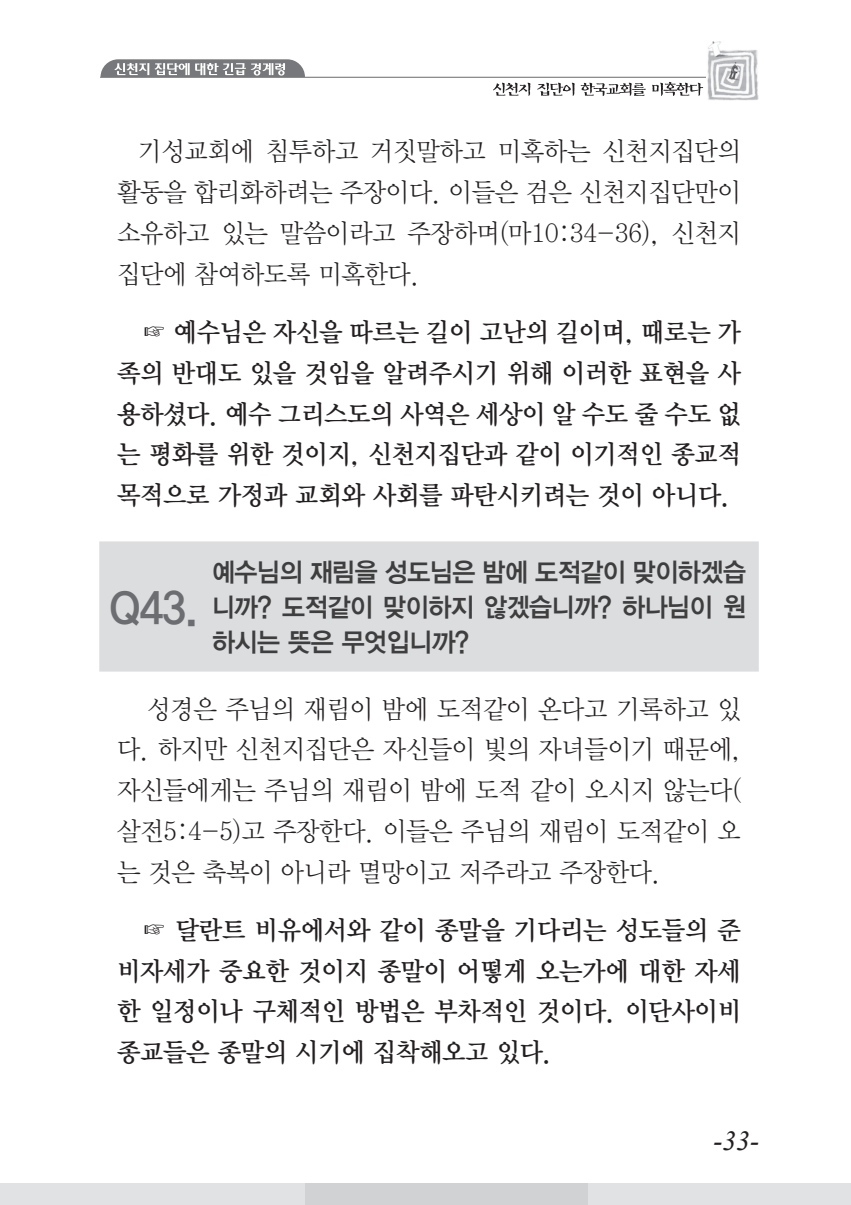
<style>
.page{position:relative;width:851px;height:1205px;background:#fff}
.page>*{position:absolute;margin:0;border:0;box-sizing:border-box;transform-origin:0 0}
.t1{font:45px "YDIYGO340";color:#6c6d70;scale:.95 1}
.t2{font:italic 27.5px "Times New Roman";color:#231f20}
.t3{font:26.25px/40.8px "YDIY Mj O320";letter-spacing:-.015em;color:#231f20;text-align:justify;scale:.95 1}
.t4{font:26.25px/40.8px "YDIY Mj O340";letter-spacing:-.015em;color:#231f20;text-align:justify;scale:.95 1}
.t5{font:26.25px/35px "YDIYGO340";letter-spacing:-.015em;color:#3e3e3f;text-align:justify;scale:.95 1}
</style>
<div class="page">
<div style="left:0;top:1183px;width:305px;height:22px;background:#e1e2e4"></div>
<div style="left:305px;top:1183px;width:283px;height:22px;background:#d1d2d4"></div>
<div style="left:588px;top:1183px;width:262px;height:22px;background:#e1e2e4"></div>
<hr style="left:100px;top:77px;width:625px;height:1px;background:#76787b">
<svg style="left:100px;top:59px;width:205px;height:19px;background:#999a9d"></svg>
<svg style="left:493px;top:83px;width:37px;height:13px"></svg>
<svg style="left:537px;top:83px;width:37px;height:13px"></svg>
<svg style="left:580px;top:83px;width:65px;height:13px"></svg>
<svg style="left:652px;top:82px;width:51px;height:14px"></svg>
<img style="left:706px;top:41px;width:52px;height:59px">
<div style="left:99px;top:541px;width:659px;height:130px;background:#dcdddf"></div>
<p class="t3" style="left:117px;top:131px;width:658px;text-indent:21px">기성교회에 침투하고 거짓말하고 미혹하는 신천지집단의 활동을 합리화하려는 주장이다. 이들은 검은 신천지집단만이 소유하고 있는 말씀이라고 주장하며(마10:34-36), 신천지 집단에 참여하도록 미혹한다.</p>
<p class="t4" style="left:117px;top:313px;width:658px;text-indent:25px">☞ 예수님은 자신을 따르는 길이 고난의 길이며, 때로는 가 족의 반대도 있을 것임을 알려주시기 위해 이러한 표현을 사 용하셨다. 예수 그리스도의 사역은 세상이 알 수도 줄 수도 없 는 평화를 위한 것이지, 신천지집단과 같이 이기적인 종교적 목적으로 가정과 교회와 사회를 파탄시키려는 것이 아니다.</p>
<h1 class="t1" style="left:110px;top:582px;width:94px">Q43.</h1>
<p class="t5" style="left:212px;top:555px;width:563px">예수님의 재림을 성도님은 밤에 도적같이 맞이하겠습 니까? 도적같이 맞이하지 않겠습니까? 하나님이 원 하시는 뜻은 무엇입니까?</p>
<p class="t3" style="left:117px;top:688px;width:658px;text-indent:30px">성경은 주님의 재림이 밤에 도적같이 온다고 기록하고 있 다. 하지만 신천지집단은 자신들이 빛의 자녀들이기 때문에, 자신들에게는 주님의 재림이 밤에 도적 같이 오시지 않는다( 살전5:4-5)고 주장한다. 이들은 주님의 재림이 도적같이 오 는 것은 축복이 아니라 멸망이고 저주라고 주장한다.</p>
<p class="t4" style="left:117px;top:911px;width:658px;text-indent:25px">☞ 달란트 비유에서와 같이 종말을 기다리는 성도들의 준 비자세가 중요한 것이지 종말이 어떻게 오는가에 대한 자세 한 일정이나 구체적인 방법은 부차적인 것이다. 이단사이비 종교들은 종말의 시기에 집착해오고 있다.</p>
<p class="t2" style="left:713px;top:1122px;width:47px">-33-</p>
</div>
